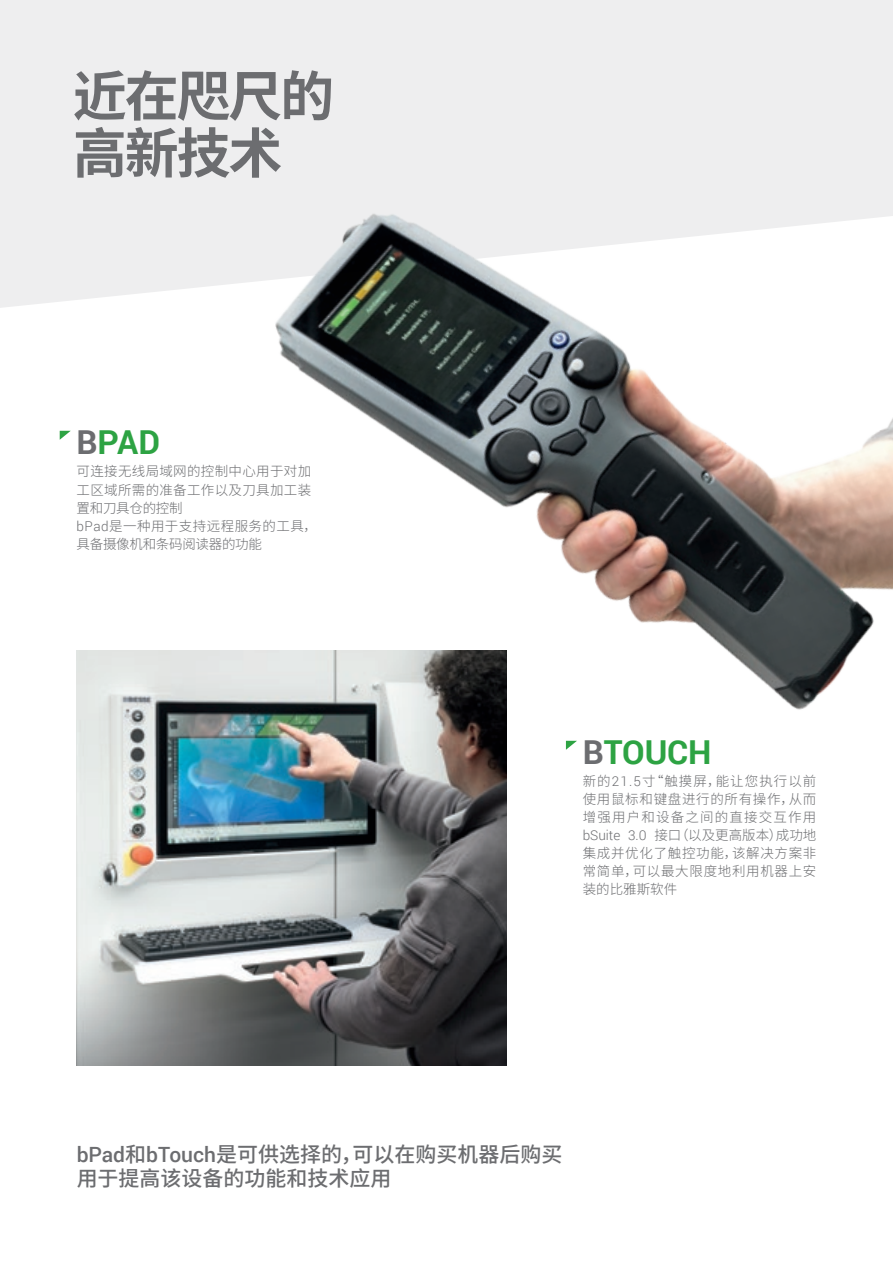
<style>
.page{position:relative;width:893px;height:1263px;background:#fff}
.page>*{position:absolute;margin:0;border:0;box-sizing:border-box;transform-origin:0 0}
.t1{font:700 54px/57px "Noto Sans CJ Ksc";letter-spacing:-.04em;color:#6c6d70}
.t2{font:700 33px "Roboto";letter-spacing:-.005em;color:#2da343}
.t3{font:500 21px/24px "Noto Sans CJ Ksc";color:#6c6d70}
.t4{font:300 13.5px/18px "Noto Sans CJ Ksc";letter-spacing:.025em;color:#6c6d70;text-align:justify}
.t5{font:300 13.5px/18px "Noto Sans CJ Ksc";letter-spacing:.005em;color:#6c6d70}
.s1{color:#6c6d70}
.s2{font-family:"Roboto"}
</style>
<div class="page">
<div style="left:0;top:0;width:893px;height:308px;background:#eeeeef"></div>
<img style="left:268px;top:206px;width:625px;height:504px">
<img style="left:77px;top:650px;width:430px;height:415px">
<svg style="left:60px;top:431px;width:11px;height:9px"></svg>
<svg style="left:566px;top:741px;width:11px;height:9px"></svg>
<p class="t1" style="left:73px;top:69px;width:263px">近在咫尺的高新技术</p>
<p class="t2" style="left:77px;top:419px;width:85px"><span class="s1">B</span>PAD</p>
<p class="t4" style="left:77px;top:463px;width:236px">可连接无线局域网的控制中心用于对加工区域所需的准备工作以及刀具加工装置和刀具仓的控制</p>
<p class="t5" style="left:77px;top:517px;width:242px"><span class="s2">bPad</span>是一种用于支持远程服务的工具，具备摄像机和条码阅读器的功能</p>
<p class="t2" style="left:583px;top:729px;width:130px"><span class="s1">B</span>TOUCH</p>
<p class="t4" style="left:583px;top:773px;width:235px">新的<span class="s2">21.5</span>寸“触摸屏，能让您执行以前使用鼠标和键盘进行的所有操作，从而增强用户和设备之间的直接交互作用<span class="s2">bSuite 3.0</span> 接口（以及更高版本）成功地集成并优化了触控功能，该解决方案非常简单，可以最大限度地利用机器上安装的比雅斯软件</p>
<h3 class="t3" style="left:77px;top:1143px;width:488px"><span class="s2">bPad</span>和<span class="s2">bTouch</span>是可供选择的，可以在购买机器后购买用于提高该设备的功能和技术应用</h3>
</div>
